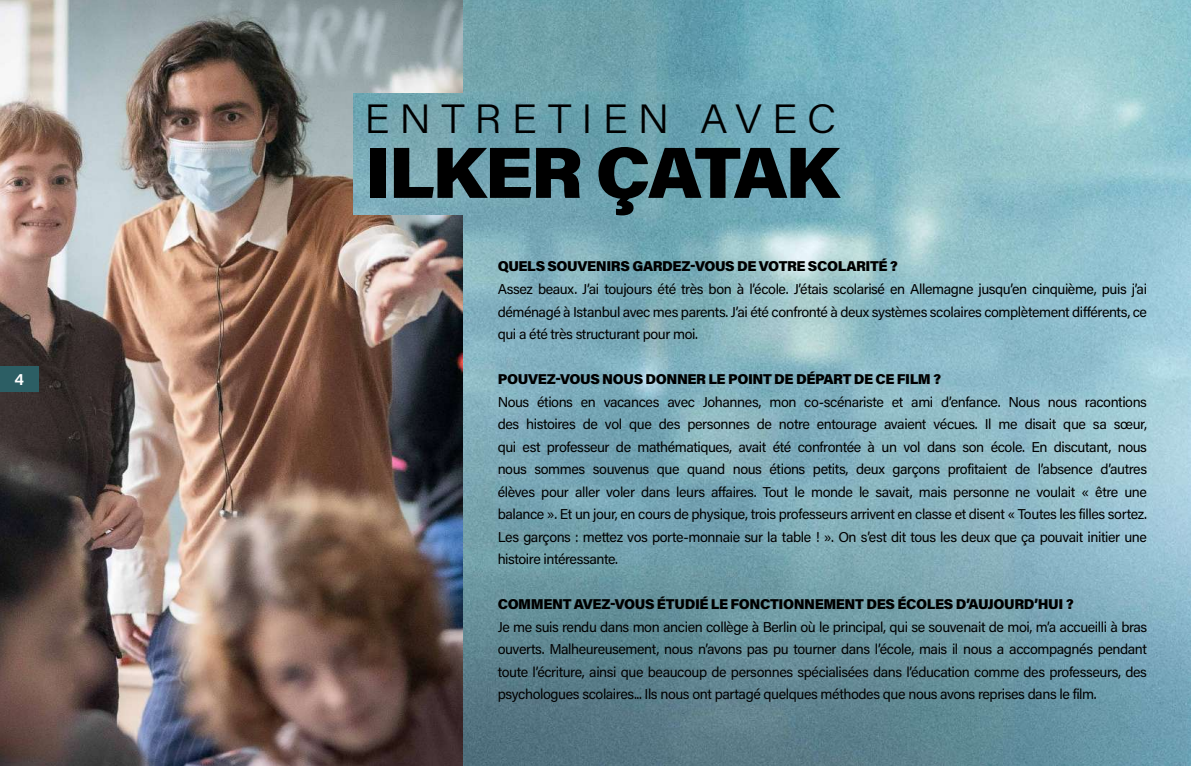
<style>
.page{position:relative;width:1191px;height:766px;background:#fff}
.page>*{position:absolute;margin:0;border:0;box-sizing:border-box;transform-origin:0 0}
.t1{font:900 72.45px "Acumin Pro";letter-spacing:-.035em;color:#000;scale:1.05 1}
.t2{font:300 40.8px "Acumin Pro";letter-spacing:.23em;color:#000;scale:1.05 1}
.t3{font:600 16.5px "Acumin Pro";color:#fff;scale:1.05 1}
.t4{font:14.25px/22.5px "Acumin Pro";letter-spacing:-.03em;color:#000;text-align:justify}
.t5{font:900 14.25px "Acumin Pro";letter-spacing:-.03em;color:#000}
</style>
<div class="page">
<img style="left:462px;top:0;width:729px;height:765px">
<img style="left:0;top:0;width:462px;height:765px">
<img style="left:353px;top:94px;width:838px;height:121px">
<div style="left:0;top:366px;width:38px;height:25px;background:#2c5e64"></div>
<p class="t3" style="left:14px;top:367px;width:11px">4</p>
<h2 class="t2" style="left:364px;top:90px;width:451px">ENTRETIEN AVEC</h2>
<h1 class="t1" style="left:364px;top:121px;width:453px">ILKER ÇATAK</h1>
<p class="t5" style="left:497px;top:256px;width:402px">QUELS SOUVENIRS GARDEZ-VOUS DE VOTRE SCOLARITÉ ?</p>
<p class="t4" style="left:497px;top:277px;width:651px">Assez beaux. J’ai toujours été très bon à l’école. J’étais scolarisé en Allemagne jusqu’en cinquième, puis j’ai déménagé à Istanbul avec mes parents. J’ai été confronté à deux systèmes scolaires complètement différents, ce qui a été très structurant pour moi.</p>
<p class="t5" style="left:497px;top:369px;width:445px">POUVEZ-VOUS NOUS DONNER LE POINT DE DÉPART DE CE FILM ?</p>
<p class="t4" style="left:497px;top:389px;width:651px">Nous étions en vacances avec Johannes, mon co-scénariste et ami d’enfance. Nous nous racontions des histoires de vol que des personnes de notre entourage avaient vécues. Il me disait que sa sœur, qui est professeur de mathématiques, avait été confrontée à un vol dans son école. En discutant, nous nous sommes souvenus que quand nous étions petits, deux garçons profitaient de l’absence d’autres élèves pour aller voler dans leurs affaires. Tout le monde le savait, mais personne ne voulait « être une balance ». Et un jour, en cours de physique, trois professeurs arrivent en classe et disent « Toutes les filles sortez.<br>Les garçons : mettez vos porte-monnaie sur la table ! ». On s’est dit tous les deux que ça pouvait initier une histoire intéressante.</p>
<p class="t5" style="left:497px;top:594px;width:577px">COMMENT AVEZ-VOUS ÉTUDIÉ LE FONCTIONNEMENT DES ÉCOLES D’AUJOURD’HUI ?</p>
<p class="t4" style="left:497px;top:614px;width:651px">Je me suis rendu dans mon ancien collège à Berlin où le principal, qui se souvenait de moi, m’a accueilli à bras ouverts. Malheureusement, nous n’avons pas pu tourner dans l’école, mais il nous a accompagnés pendant toute l’écriture, ainsi que beaucoup de personnes spécialisées dans l’éducation comme des professeurs, des psychologues scolaires... Ils nous ont partagé quelques méthodes que nous avons reprises dans le film.</p>
</div>
